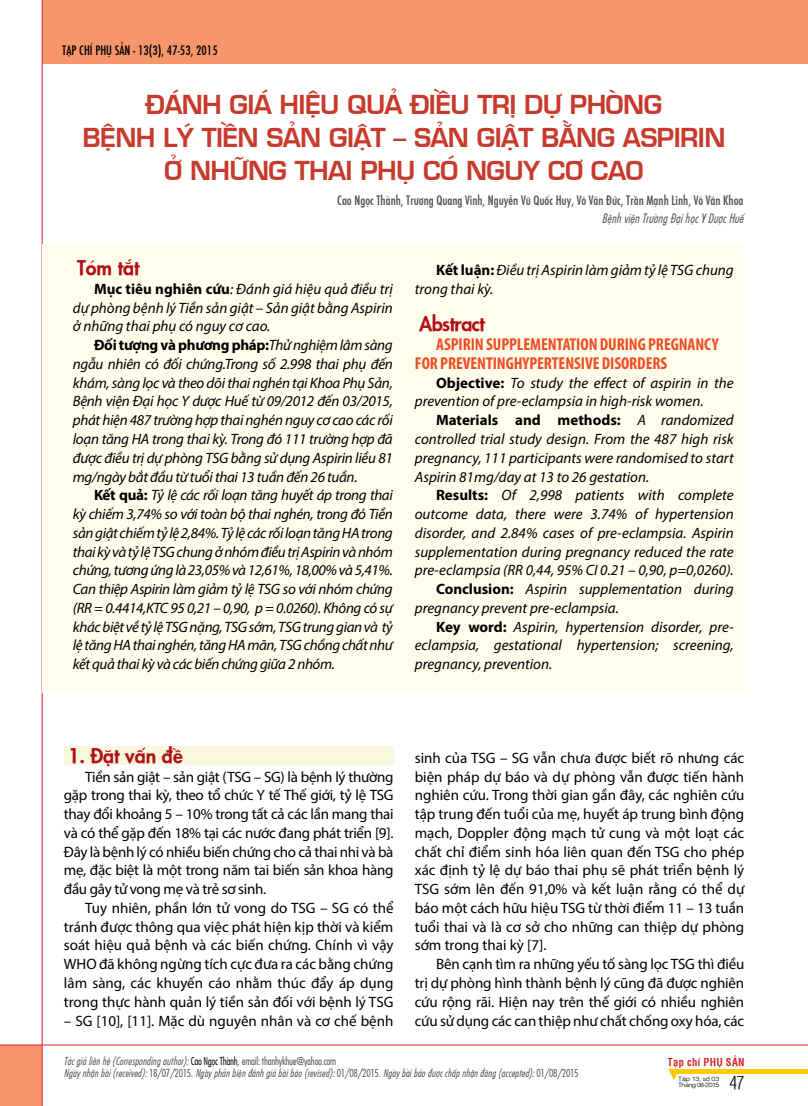
<style>
.page{position:relative;width:808px;height:1106px;background:#fff}
.page>*{position:absolute;margin:0;border:0;box-sizing:border-box;transform-origin:0 0}
.t1{font:25.5px/33px "SFU Eurostile Demi";letter-spacing:-.025em;color:#c73b2d;text-align:center}
.t2{font:800 19.5px "SFU Futura";color:#b11116}
.t3{font:800 19.5px "SFU Futura";letter-spacing:-.025em;color:#b11116}
.t4{font:300 condensed 17.55px "SFU Helvetica";color:#000}
.t5{font:700 condensed 17.25px/18.8px "Myriad Pro";letter-spacing:-.005em;color:#f04e23}
.t6{font:italic 15px/18.8px "Myriad Pro";color:#000;text-align:justify}
.t7{font:15px/18.8px "Myriad Pro";color:#000;text-align:justify}
.t8{font:14.25px "SFU Function Condensed";color:#4d4d4f}
.t9{font:14.25px "SFU Function Condensed";color:#000}
.t10{font:italic 300 condensed 14.25px "SFU Function";color:#4d4d4f}
.t11{font:italic 300 condensed 12px/12.8px "SFU Function";color:#4d4d4f}
.t12{font:700 condensed 10.5px "SFU Helvetica";letter-spacing:.025em;color:#da2128}
.t13{font:300 6px/6px "SFU Helvetica";letter-spacing:-.085em;color:#000;scale:1.19 1}
.s1{font-weight:700;font-style:normal}
.s2{font-style:normal;color:#000}
.s3{font-style:normal}
</style>
<div class="page">
<div style="left:43px;top:0;width:765px;height:63px;background:#f7966b"></div>
<div style="left:0;top:1045px;width:42px;height:61px;background:#f7966b"></div>
<svg style="left:668px;top:1068px;width:12px;height:12px"></svg>
<div style="left:674px;top:1068px;width:134px;height:5px;background:#ffcb05"></div>
<hr style="left:42px;top:0;width:1px;height:1106px;background:#da2128">
<hr style="left:0;top:1044px;width:808px;height:1px;background:#da2128">
<div style="left:64px;top:745px;width:329px;height:19px;background:#f7f8de"></div>
<div style="left:43px;top:244px;width:701px;height:449px;background:#fffdec"></div>
<p class="t9" style="left:62px;top:39px;width:157px">TẠP CHÍ PHỤ SẢN - 13(3), 47-53, 2015</p>
<h1 class="t1" style="left:83px;top:86px;width:644px">ĐÁNH GIÁ HIỆU QUẢ ĐIỀU TRỊ DỰ PHÒNG<br>BỆNH LÝ TIỀN SẢN GIẬT – SẢN GIẬT BẰNG ASPIRIN<br>Ở NHỮNG THAI PHỤ CÓ NGUY CƠ CAO</h1>
<p class="t8" style="left:337px;top:189px;width:408px">Cao Ngọc Thành, Trương Quang Vinh, Nguyễn Vũ Quốc Huy, Võ Văn Đức, Trần Mạnh Linh, Võ Văn Khoa</p>
<p class="t10" style="left:602px;top:207px;width:143px">Bệnh viện Trường Đại học Y Dược Huế</p>
<h2 class="t2" style="left:77px;top:252px;width:64px">Tóm tắt</h2>
<p class="t6" style="left:73px;top:279px;width:321px;text-indent:21px"><span class="s1">Mục tiêu nghiên cứu</span>: Đánh giá hiệu quả điều trị dự phòng bệnh lý Tiền sản giật – Sản giật bằng Aspirin ở những thai phụ có nguy cơ cao.</p>
<p class="t6" style="left:73px;top:335px;width:322px;text-indent:21px"><span class="s1">Đối tượng và phương pháp:</span>Thử nghiệm lâm sàng ngẫu nhiên có đối chứng.Trong số 2.998 thai phụ đến khám, sàng lọc và theo dõi thai nghén tại Khoa Phụ Sản, Bệnh viện Đại học Y dược Huế từ 09/2012 đến 03/2015, phát hiện 487 trường hợp thai nghén nguy cơ cao các rối loạn tăng HA trong thai kỳ. Trong đó 111 trường hợp đã được điều trị dự phòng TSG bằng sử dụng Aspirin liều 81 mg/ngày bắt đầu từ tuổi thai 13 tuần đến 26 tuần.</p>
<p class="t6" style="left:73px;top:485px;width:322px;text-indent:21px"><span class="s1">Kết quả:</span> Tỷ lệ các rối loạn tăng huyết áp trong thai kỳ chiếm 3,74% so với toàn bộ thai nghén, trong đó Tiền sản giật chiếm tỷ lệ 2,84%. Tỷ lệ các rối loạn tăng HA trong thai kỳ và tỷ lệ TSG chung ở nhóm điều trị Aspirin và nhóm chứng, tương ứng là 23,05% và 12,61%, 18,00% và 5,41%.<br>Can thiệp Aspirin làm giảm tỷ lệ TSG so với nhóm chứng (RR = 0.4414,KTC 95 0,21 – 0,90, p = 0.0260). Không có sự khác biệt về tỷ lệ TSG nặng, TSG sớm, TSG trung gian và tỷ lệ tăng HA thai nghén, tăng HA mãn, TSG chồng chất như kết quả thai kỳ và các biến chứng giữa 2 nhóm.</p>
<p class="t6" style="left:415px;top:260px;width:320px;text-indent:21px"><span class="s1">Kết luận:</span> Điều trị Aspirin làm giảm tỷ lệ TSG chung trong thai kỳ.</p>
<h2 class="t3" style="left:419px;top:308px;width:67px">Abstract</h2>
<p class="t5" style="left:415px;top:335px;width:305px;text-indent:21px">ASPIRIN SUPPLEMENTATION DURING PREGNANCY<br>FOR PREVENTINGHYPERTENSIVE DISORDERS</p>
<p class="t6" style="left:415px;top:373px;width:320px;text-indent:21px"><span class="s1">Objective:</span> To study the effect of aspirin in the prevention of pre-eclampsia in high-risk women.</p>
<p class="t6" style="left:415px;top:410px;width:320px;text-indent:21px"><span class="s1">Materials and methods:</span> A randomized controlled trial study design. From the 487 high risk pregnancy, 111 participants were randomised to start Aspirin 81mg/day at 13 to 26 gestation.</p>
<p class="t6" style="left:436px;top:485px;width:299px"><span class="s1">Results:</span> Of 2,998 patients with complete</p>
<p class="t6" style="left:415px;top:504px;width:320px">outcome data, there were 3.74% of hypertension</p>
<p class="t6" style="left:415px;top:523px;width:320px">disorder, and 2.84% cases of pre-eclampsia. Aspirin</p>
<p class="t6" style="left:415px;top:542px;width:320px">supplementation during pregnancy reduced the rate</p>
<p class="t6" style="left:415px;top:560px;width:320px">pre-eclampsia (RR 0,44, 95% CI 0.21 – 0,90, p=0,0260).</p>
<p class="t6" style="left:436px;top:579px;width:299px"><span class="s1">Conclusion:</span> Aspirin supplementation during</p>
<p class="t6" style="left:415px;top:598px;width:206px">pregnancy prevent pre-eclampsia.</p>
<p class="t6" style="left:436px;top:617px;width:299px"><span class="s1">Key word:</span> Aspirin, hypertension disorder, pre-</p>
<p class="t6" style="left:415px;top:635px;width:320px">eclampsia, gestational hypertension; screening,</p>
<p class="t6" style="left:415px;top:654px;width:139px">pregnancy, prevention.</p>
<h2 class="t2" style="left:68px;top:739px;width:116px">1. Đặt vấn đề</h2>
<p class="t7" style="left:64px;top:767px;width:331px;text-indent:21px">Tiền sản giật – sản giật (TSG – SG) là bệnh lý thường gặp trong thai kỳ, theo tổ chức Y tế Thế giới, tỷ lệ TSG thay đổi khoảng 5 – 10% trong tất cả các lần mang thai và có thể gặp đến 18% tại các nước đang phát triển [9].<br>Đây là bệnh lý có nhiều biến chứng cho cả thai nhi và bà mẹ, đặc biệt là một trong năm tai biến sản khoa hàng đầu gây tử vong mẹ và trẻ sơ sinh.</p>
<p class="t7" style="left:64px;top:898px;width:331px;text-indent:21px">Tuy nhiên, phần lớn tử vong do TSG – SG có thể tránh được thông qua việc phát hiện kịp thời và kiểm soát hiệu quả bệnh và các biến chứng. Chính vì vậy WHO đã không ngừng tích cực đưa ra các bằng chứng lâm sàng, các khuyến cáo nhằm thúc đẩy áp dụng trong thực hành quản lý tiền sản đối với bệnh lý TSG</p>
<p class="t7" style="left:64px;top:1010px;width:331px">– SG [10], [11]. Mặc dù nguyên nhân và cơ chế bệnh</p>
<p class="t7" style="left:415px;top:748px;width:331px">sinh của TSG – SG vẫn chưa được biết rõ nhưng các biện pháp dự báo và dự phòng vẫn được tiến hành nghiên cứu. Trong thời gian gần đây, các nghiên cứu tập trung đến tuổi của mẹ, huyết áp trung bình động mạch, Doppler động mạch tử cung và một loạt các chất chỉ điểm sinh hóa liên quan đến TSG cho phép xác định tỷ lệ dự báo thai phụ sẽ phát triển bệnh lý TSG sớm lên đến 91,0% và kết luận rằng có thể dự báo một cách hữu hiệu TSG từ thời điểm 11 – 13 tuần tuổi thai và là cơ sở cho những can thiệp dự phòng sớm trong thai kỳ [7].</p>
<p class="t7" style="left:415px;top:954px;width:331px;text-indent:21px">Bên cạnh tìm ra những yếu tố sàng lọc TSG thì điều trị dự phòng hình thành bệnh lý cũng đã được nghiên cứu rộng rãi. Hiện nay trên thế giới có nhiều nghiên cứu sử dụng các can thiệp như chất chống oxy hóa, các</p>
<p class="t11" style="left:64px;top:1052px;width:516px">Tác giả liên hệ (Corresponding author): <span class="s2">Cao Ngọc Thành</span>, <span class="s3">email: thanhykhue@yahoo.com<br></span>Ngày nhận bài (received): <span class="s3">18/07/2015</span>. Ngày phản biện đánh giá bài báo (revised): <span class="s3">01/08/2015</span>. Ngày bài báo được chấp nhận đăng (accepted): <span class="s3">01/08/2015</span></p>
<p class="t12" style="left:668px;top:1054px;width:78px">Tạp chí PHỤ SẢN</p>
<p class="t4" style="left:729px;top:1069px;width:16px">47</p>
<p class="t13" style="left:678px;top:1075px;width:36px">Tập 13, số 03<br>Tháng 08-2015</p>
</div>
